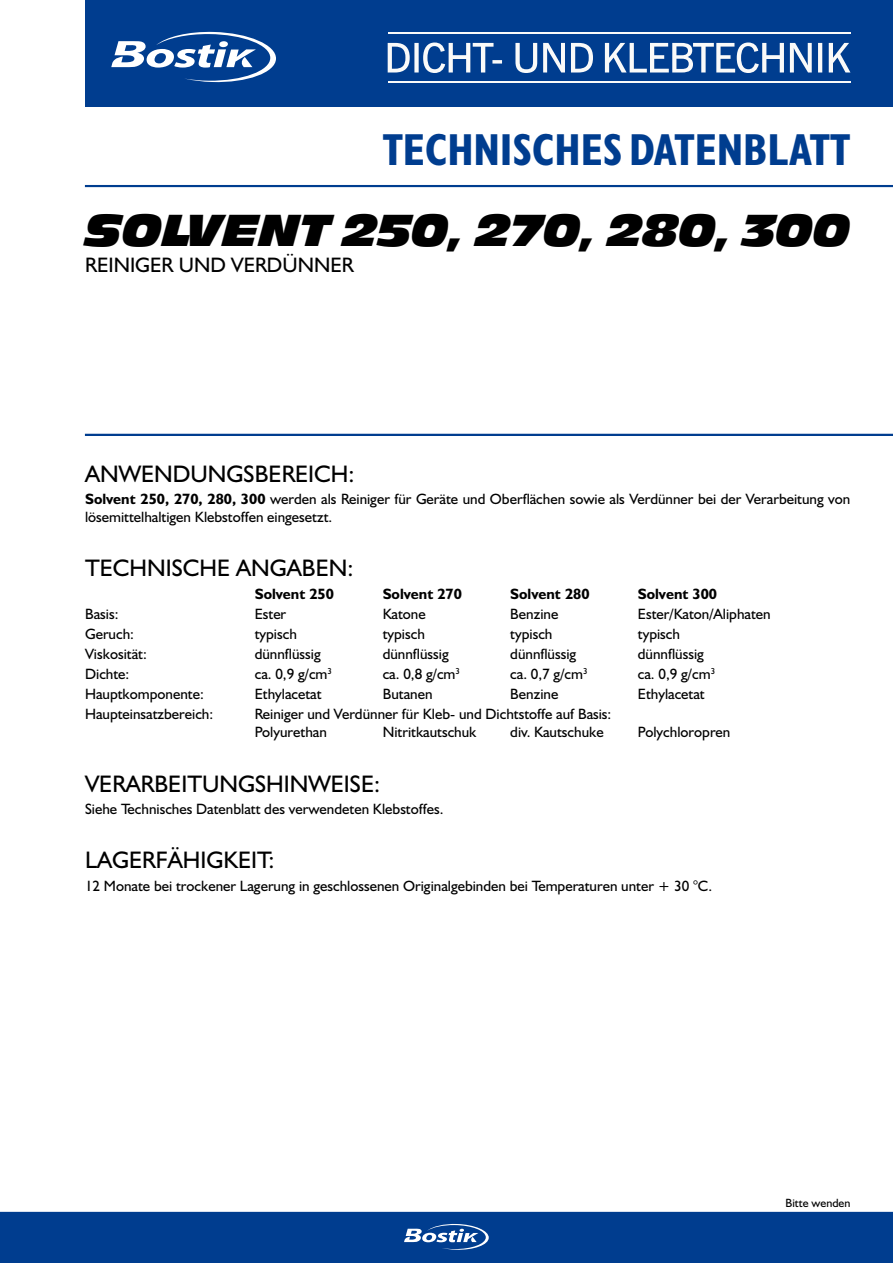
<style>
.page{position:relative;width:893px;height:1263px;background:#fff}
.page>*{position:absolute;margin:0;border:0;box-sizing:border-box;transform-origin:0 0}
.t1{font:700 condensed 45px "Humanist 521 BT";color:#003d8f}
.t2{font:italic 42px "Incised 901 BT Nord";color:#000}
.t3{font:24px "Humanist 521 BT";color:#000}
.t4{font:21px "Humanist 521 BT";color:#000}
.t5{font:15px/18px "Humanist 521 BT";color:#000}
.t6{font:700 15px "Humanist 521 BT";color:#000}
.t7{font:12px "Humanist 521 BT";color:#000}
.s1{font-weight:700}
</style>
<div class="page">
<div style="left:0;top:1212px;width:893px;height:51px;background:#003d8f"></div>
<svg style="left:404px;top:1224px;width:85px;height:26px"></svg>
<hr style="left:85px;top:434px;width:808px;height:2px;background:#003d8f">
<div style="left:85px;top:0;width:808px;height:106px;background:#003d8f"></div>
<svg style="left:388px;top:43px;width:462px;height:30px"></svg>
<hr style="left:388px;top:32px;width:462px;height:1px;background:#fafaf9">
<hr style="left:388px;top:82px;width:462px;height:1px;background:#fafaf9">
<hr style="left:85px;top:185px;width:808px;height:2px;background:#003d8f">
<svg style="left:111px;top:32px;width:165px;height:51px"></svg>
<h1 class="t1" style="left:383px;top:122px;width:449px">TECHNISCHES DATENBLATT</h1>
<h2 class="t2" style="left:85px;top:206px;width:767px">SOLVENT 250, 270, 280, 300</h2>
<h3 class="t4" style="left:85px;top:251px;width:266px">Reiniger und Verdünner</h3>
<h3 class="t3" style="left:85px;top:459px;width:271px">Anwendungsbereich:</h3>
<p class="t5" style="left:85px;top:490px;width:767px"><span class="s1">Solvent 250, 270, 280, 300</span> werden als Reiniger für Geräte und Oberflächen sowie als Verdünner bei der Verarbeitung von lösemittelhaltigen Klebstoffen eingesetzt.</p>
<h3 class="t3" style="left:85px;top:553px;width:270px">Technische Angaben:</h3>
<p class="t6" style="left:255px;top:584px;width:81px">Solvent 250</p>
<p class="t6" style="left:383px;top:584px;width:81px">Solvent 270</p>
<p class="t6" style="left:510px;top:584px;width:81px">Solvent 280</p>
<p class="t6" style="left:638px;top:584px;width:81px">Solvent 300</p>
<p class="t5" style="left:85px;top:604px;width:35px">Basis:</p>
<p class="t5" style="left:255px;top:604px;width:33px">Ester</p>
<p class="t5" style="left:383px;top:604px;width:45px">Katone</p>
<p class="t5" style="left:510px;top:604px;width:50px">Benzine</p>
<p class="t5" style="left:638px;top:604px;width:134px">Ester/Katon/Aliphaten</p>
<p class="t5" style="left:85px;top:624px;width:50px">Geruch:</p>
<p class="t5" style="left:255px;top:624px;width:44px">typisch</p>
<p class="t5" style="left:383px;top:624px;width:44px">typisch</p>
<p class="t5" style="left:510px;top:624px;width:44px">typisch</p>
<p class="t5" style="left:638px;top:624px;width:44px">typisch</p>
<p class="t5" style="left:85px;top:645px;width:63px">Viskosität:</p>
<p class="t5" style="left:255px;top:645px;width:68px">dünnflüssig</p>
<p class="t5" style="left:383px;top:645px;width:68px">dünnflüssig</p>
<p class="t5" style="left:510px;top:645px;width:68px">dünnflüssig</p>
<p class="t5" style="left:638px;top:645px;width:68px">dünnflüssig</p>
<p class="t5" style="left:85px;top:665px;width:46px">Dichte:</p>
<p class="t5" style="left:255px;top:665px;width:79px">ca. 0,9 g/cm<sup>3</sup></p>
<p class="t5" style="left:383px;top:665px;width:79px">ca. 0,8 g/cm<sup>3</sup></p>
<p class="t5" style="left:510px;top:665px;width:79px">ca. 0,7 g/cm<sup>3</sup></p>
<p class="t5" style="left:638px;top:665px;width:79px">ca. 0,9 g/cm<sup>3</sup></p>
<p class="t5" style="left:85px;top:685px;width:120px">Hauptkomponente:</p>
<p class="t5" style="left:255px;top:685px;width:68px">Ethylacetat</p>
<p class="t5" style="left:383px;top:685px;width:51px">Butanen</p>
<p class="t5" style="left:510px;top:685px;width:50px">Benzine</p>
<p class="t5" style="left:638px;top:685px;width:68px">Ethylacetat</p>
<p class="t5" style="left:85px;top:705px;width:130px">Haupteinsatzbereich:</p>
<p class="t5" style="left:255px;top:705px;width:358px">Reiniger und Verdünner für Kleb- und Dichtstoffe auf Basis:<br>Polyurethan</p>
<p class="t5" style="left:383px;top:723px;width:95px">Nitritkautschuk</p>
<p class="t5" style="left:510px;top:723px;width:95px">div. Kautschuke</p>
<p class="t5" style="left:638px;top:723px;width:94px">Polychloropren</p>
<h3 class="t3" style="left:85px;top:769px;width:42px">verarb</h3>
<h3 class="t3" style="left:168px;top:769px;width:213px">eitungshinweise:</h3>
<p class="t5" style="left:85px;top:800px;width:360px">Siehe Technisches Datenblatt des verwendeten Klebstoffes.</p>
<h3 class="t3" style="left:85px;top:845px;width:191px">Lagerfähigkeit:</h3>
<p class="t5" style="left:85px;top:876px;width:629px">12 Monate bei trockener Lagerung in geschlossenen Originalgebinden bei Temperaturen unter + 30 °C.</p>
<p class="t7" style="left:785px;top:1195px;width:66px">Bitte wenden</p>
</div>
